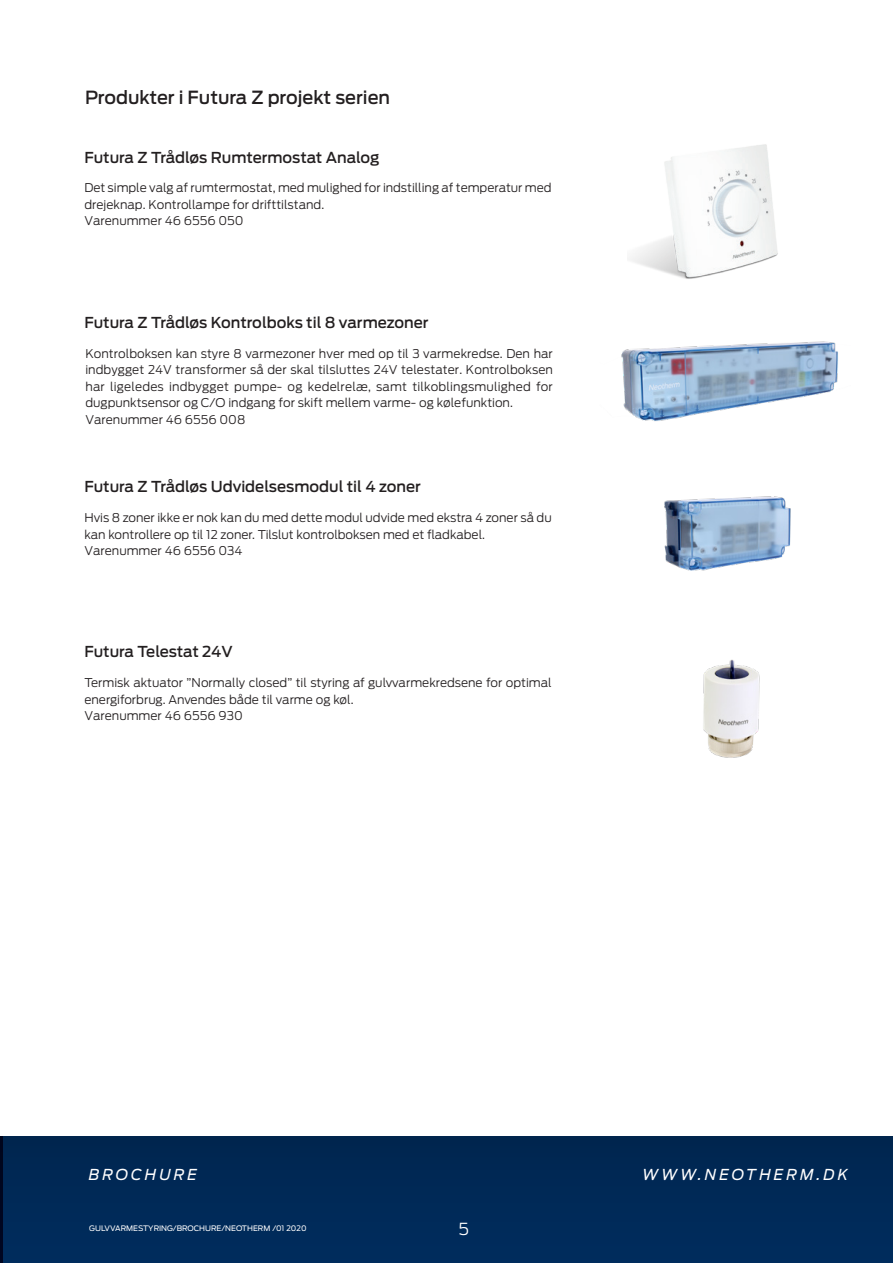
<style>
.page{position:relative;width:893px;height:1263px;background:#fff}
.page>*{position:absolute;margin:0;border:0;box-sizing:border-box;transform-origin:0 0}
.t1{font:500 18px "Antenna";color:#231f20}
.t2{font:300 16.5px "Antenna";color:#fff}
.t3{font:500 15px "Antenna";color:#231f20}
.t4{font:italic 15px "Antenna";letter-spacing:.2em;color:#fff}
.t5{font:300 12px/16.5px "Antenna";color:#231f20}
.t6{font:7.5px "Antenna";color:#fff}
</style>
<div class="page">
<div style="left:0;top:1137px;width:893px;height:126px;background:#002957"></div>
<img style="left:621px;top:341px;width:217px;height:80px">
<img style="left:664px;top:496px;width:127px;height:75px">
<img style="left:629px;top:144px;width:149px;height:135px">
<img style="left:703px;top:659px;width:57px;height:99px">
<p class="t1" style="left:85px;top:87px;width:307px">Produkter i Futura Z projekt serien</p>
<p class="t3" style="left:84px;top:149px;width:297px">Futura Z Trådløs Rumtermostat Analog</p>
<p class="t5" style="left:84px;top:180px;width:469px">Det simple valg af rumtermostat, med mulighed for indstilling af temperatur med drejeknap. Kontrollampe for drifttilstand.</p>
<p class="t5" style="left:84px;top:213px;width:161px">Varenummer 46 6556 050</p>
<p class="t3" style="left:84px;top:313px;width:346px">Futura Z Trådløs Kontrolboks til 8 varmezoner</p>
<p class="t5" style="left:85px;top:345px;width:469px;text-align:justify">Kontrolboksen kan styre 8 varmezoner hver med op til 3 varmekredse. Den har indbygget 24V transformer så der skal tilsluttes 24V telestater. Kontrolboksen har ligeledes indbygget pumpe- og kedelrelæ, samt tilkoblingsmulighed for dugpunktsensor og C/O indgang for skift mellem varme- og kølefunktion.</p>
<p class="t5" style="left:85px;top:411px;width:161px">Varenummer 46 6556 008</p>
<p class="t3" style="left:84px;top:478px;width:338px">Futura Z Trådløs Udvidelsesmodul til 4 zoner</p>
<p class="t5" style="left:84px;top:510px;width:469px">Hvis 8 zoner ikke er nok kan du med dette modul udvide med ekstra 4 zoner så du kan kontrollere op til 12 zoner. Tilslut kontrolboksen med et fladkabel.</p>
<p class="t5" style="left:84px;top:543px;width:160px">Varenummer 46 6556 034</p>
<p class="t3" style="left:84px;top:643px;width:150px">Futura Telestat 24V</p>
<p class="t5" style="left:84px;top:675px;width:469px">Termisk aktuator ”Normally closed” til styring af gulvvarmekredsene for optimal energiforbrug. Anvendes både til varme og køl.</p>
<p class="t5" style="left:84px;top:708px;width:160px">Varenummer 46 6556 930</p>
<p class="t4" style="left:89px;top:1166px;width:110px">BROCHURE</p>
<p class="t4" style="left:642px;top:1166px;width:207px">WWW.NEOTHERM.DK</p>
<p class="t6" style="left:89px;top:1224px;width:219px">GULVVARMESTYRING/BROCHURE/NEOTHERM /01 2020</p>
<h2 class="t2" style="left:459px;top:1219px;width:12px">5</h2>
</div>
